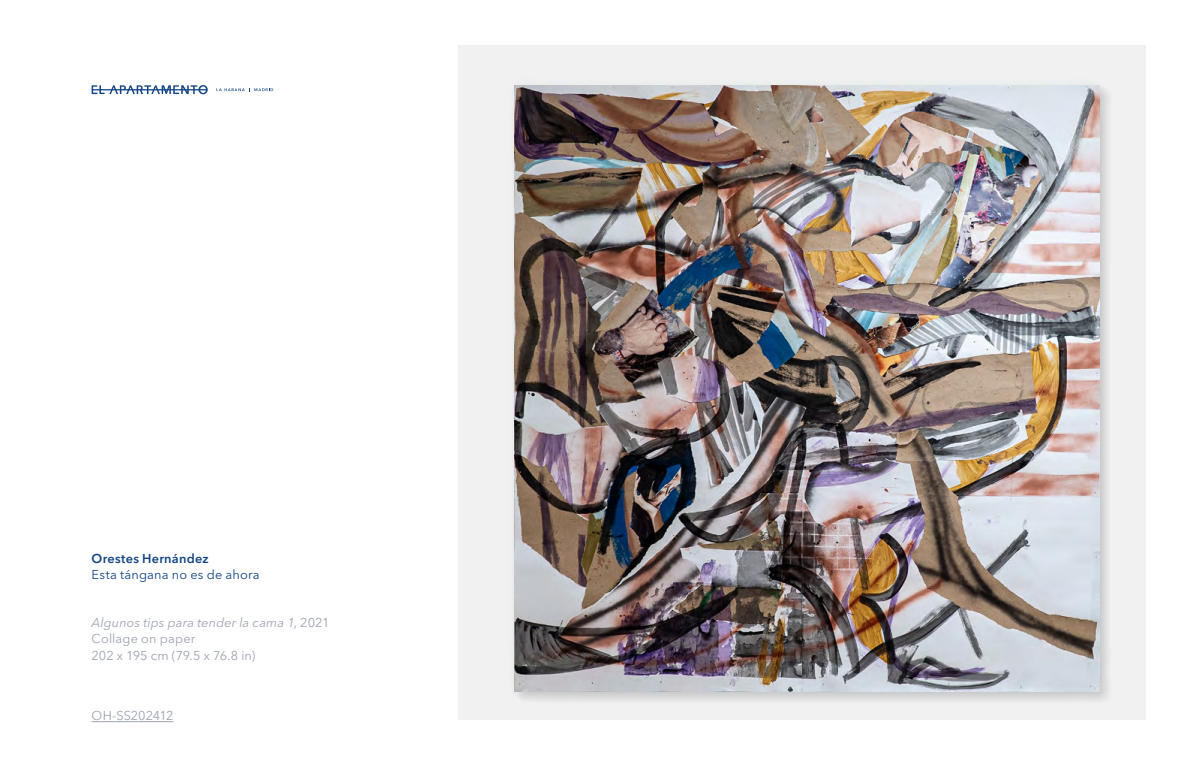
<style>
.page{position:relative;width:1191px;height:766px;background:#fff}
.page>*{position:absolute;margin:0;border:0;box-sizing:border-box;transform-origin:0 0}
.t1{font:12.75px/16.5px "Avenir Next LT Pro";letter-spacing:.01em;color:#9ea3b0}
.t2{font:12.75px "Avenir Next LT Pro";letter-spacing:.015em;color:#124585}
.t3{font:600 12.75px "Avenir Next LT Pro";letter-spacing:.015em;color:#124585}
.s1{font-style:italic}
</style>
<div class="page">
<svg style="left:216px;top:88px;width:57px;height:3px"></svg>
<svg style="left:92px;top:85px;width:116px;height:9px"></svg>
<div style="left:458px;top:46px;width:687px;height:674px;background:#f1f1f1"></div>
<hr style="left:92px;top:721px;width:81px;height:1px;background:#9ea3b0">
<div style="left:506px;top:77px;width:601px;height:622px;background:#707580;opacity:.1"></div>
<img style="left:514px;top:85px;width:585px;height:606px">
<p class="t3" style="left:92px;top:550px;width:119px">Orestes Hernández</p>
<p class="t2" style="left:92px;top:567px;width:170px">Esta tángana no es de ahora</p>
<p class="t1" style="left:92px;top:613px;width:239px"><span class="s1">Algunos tips para tender la cama 1</span>, 2021<br>Collage on paper<br>202 x 195 cm (79.5 x 76.8 in)</p>
<p class="t1" style="left:92px;top:707px;width:83px">OH-SS202412</p>
</div>
